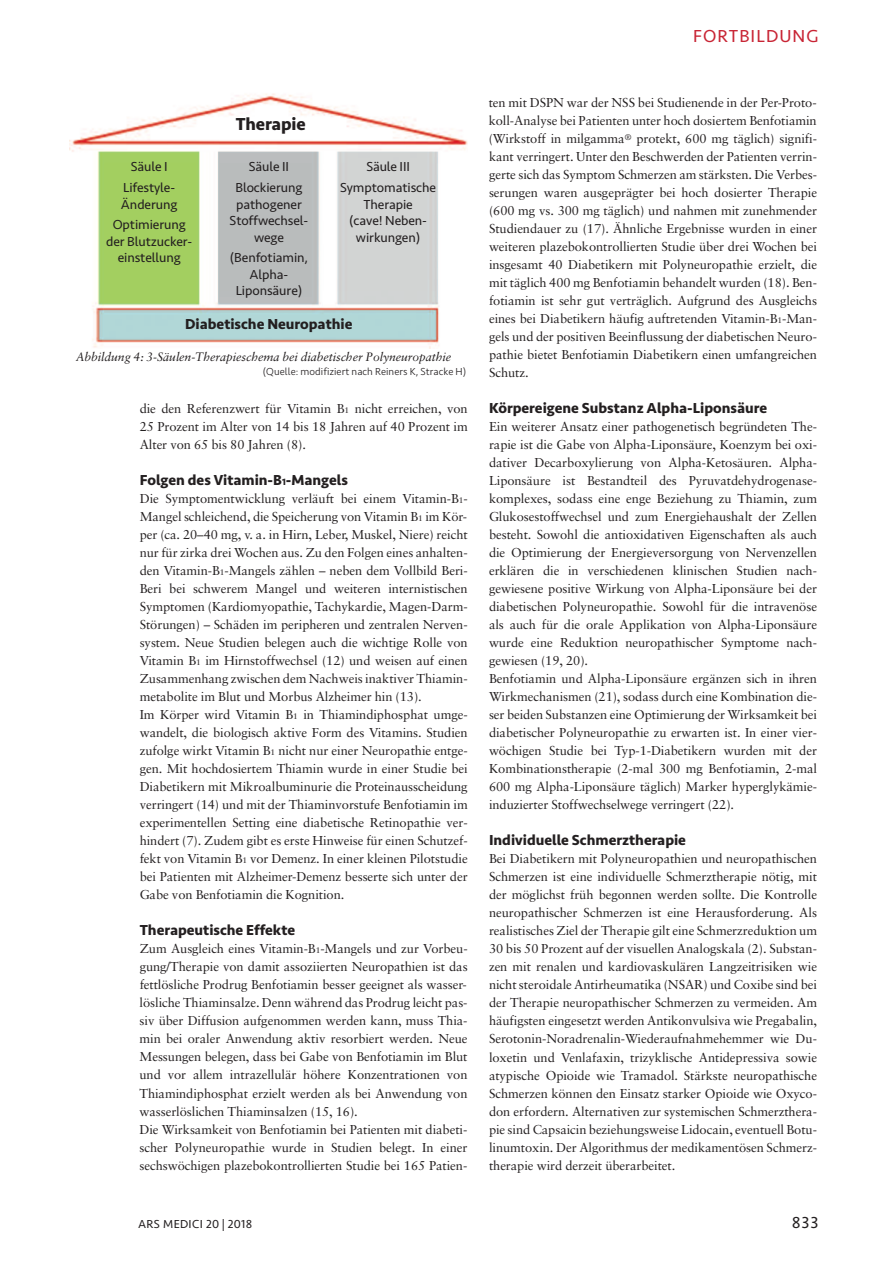
<style>
.page{position:relative;width:893px;height:1263px;background:#fff}
.page>*{position:absolute;margin:0;border:0;box-sizing:border-box;transform-origin:0 0}
.t1{font:18px "Seravek";letter-spacing:.06em;color:#c82434}
.t2{font:700 18px "Seravek";letter-spacing:-.005em;color:#231f20}
.t3{font:16.5px "Seravek";color:#231f20}
.t4{font:700 15px "Seravek";color:#231f20}
.t5{font:13.5px/16.5px "Seravek";letter-spacing:-.005em;color:#231f20;text-align:center}
.t6{font:12.9px/18px "Sabon";letter-spacing:-.005em;color:#231f20;text-align:justify}
.t7{font:italic 12.15px "Sabon";letter-spacing:-.005em;color:#231f20}
.t8{font:12px "Seravek";letter-spacing:.025em;color:#231f20}
.t9{font:300 10.5px "Seravek";letter-spacing:.005em;color:#231f20}
.s1{font-size:8.1px}
.s2{font-size:9.45px}
</style>
<div class="page">
<img style="left:70px;top:93px;width:398px;height:255px">
<h1 class="t1" style="left:693px;top:22px;width:127px">FORTBILDUNG</h1>
<p class="t5" style="left:123px;top:156px;width:54px;line-height:20.7px">Säule I<br>Lifestyle-</p>
<p class="t5" style="left:113px;top:194px;width:75px;line-height:20.7px">Änderung<br>Optimierung</p>
<p class="t5" style="left:106px;top:233px;width:88px">der Blutzucker&shy;einstellung</p>
<h1 class="t2" style="left:236px;top:109px;width:72px">Therapie</h1>
<p class="t5" style="left:235px;top:156px;width:68px;line-height:20.7px">Säule II<br>Blockierung</p>
<p class="t5" style="left:230px;top:196px;width:80px">pathogener<br>Stoffwechsel&shy;wege</p>
<p class="t5" style="left:230px;top:250px;width:80px">(Benfotiamin,<br>Alpha-<br>Liponsäure)</p>
<p class="t5" style="left:340px;top:156px;width:97px;line-height:20.7px">Säule III<br>Symptomatische</p>
<p class="t5" style="left:349px;top:196px;width:79px">Therapie (cave! Neben&shy;wirkungen)</p>
<p class="t4" style="left:185px;top:312px;width:169px">Diabetische Neuropathie</p>
<p class="t7" style="left:76px;top:352px;width:377px">Abbildung 4: 3-Säulen-Therapieschema bei diabetischer Polyneuropathie</p>
<p class="t9" style="left:263px;top:365px;width:205px">(Quelle: modifiziert nach Reiners K, Stracke H)</p>
<p class="t6" style="left:140px;top:401px;width:330px">die den Referenzwert für Vitamin B<span class="s1">1</span> nicht erreichen, von 25 Prozent im Alter von 14 bis 18 Jahren auf 40 Prozent im Alter von 65 bis 80 Jahren (8).</p>
<p class="t4" style="left:140px;top:468px;width:210px">Folgen des Vitamin-B<span class="s2">1</span>-Mangels</p>
<p class="t6" style="left:140px;top:491px;width:330px;text-align:left">Die Symptomentwicklung verläuft bei einem Vitamin-B<span class="s1">1</span>- Mangel schleichend, die Speicherung von Vitamin B<span class="s1">1</span> im Kör&shy;per (ca. 20–40 mg, v. a. in Hirn, Leber, Muskel, Niere) reicht nur für zirka drei Wochen aus. Zu den Folgen eines anhalten&shy;den Vitamin-B<span class="s1">1</span>-Mangels zählen – neben dem Vollbild Beri-Beri bei schwerem Mangel und weiteren internistischen Symptomen (Kardiomyopathie, Tachykardie, Magen-Darm-Störungen) – Schäden im peripheren und zentralen Nerven&shy;system. Neue Studien belegen auch die wichtige Rolle von Vitamin B<span class="s1">1</span> im Hirnstoffwechsel (12) und weisen auf einen Zusammenhang zwischen dem Nachweis inaktiver Thiamin&shy;metabolite im Blut und Morbus Alzheimer hin (13).<br>Im Körper wird Vitamin B<span class="s1">1</span> in Thiamindiphosphat umge&shy;wandelt, die biologisch aktive Form des Vitamins. Studien zufolge wirkt Vitamin B<span class="s1">1</span> nicht nur einer Neuropathie entge&shy;gen. Mit hochdosiertem Thiamin wurde in einer Studie bei Diabetikern mit Mikroalbuminurie die Proteinausscheidung verringert (14) und mit der Thiaminvorstufe Benfotiamin im experimentellen Setting eine diabetische Retinopathie ver&shy;hindert (7). Zudem gibt es erste Hinweise für einen Schutzef&shy;fekt von Vitamin B<span class="s1">1</span> vor Demenz. In einer kleinen Pilotstudie bei Patienten mit Alzheimer-Demenz besserte sich unter der Gabe von Benfotiamin die Kognition.</p>
<p class="t4" style="left:140px;top:918px;width:157px">Therapeutische Effekte</p>
<p class="t6" style="left:139px;top:941px;width:330px;text-align:left">Zum Ausgleich eines Vitamin-B<span class="s1">1</span>-Mangels und zur Vorbeu&shy;gung/Therapie von damit assoziierten Neuropathien ist das fettlösliche Prodrug Benfotiamin besser geeignet als wasser&shy;lösliche Thiaminsalze. Denn während das Prodrug leicht pas&shy;siv über Diffusion aufgenommen werden kann, muss Thia&shy;min bei oraler Anwendung aktiv resorbiert werden. Neue Messungen belegen, dass bei Gabe von Benfotiamin im Blut und vor allem intrazellulär höhere Konzentrationen von Thiamindiphosphat erzielt werden als bei Anwendung von wasserlöslichen Thiaminsalzen (15, 16).<br>Die Wirksamkeit von Benfotiamin bei Patienten mit diabeti&shy;scher Polyneuropathie wurde in Studien belegt. In einer sechswöchigen plazebokontrollierten Studie bei 165 Patien-</p>
<p class="t6" style="left:489px;top:95px;width:330px">ten mit DSPN war der NSS bei Studienende in der Per-Proto&shy;koll-Analyse bei Patienten unter hoch dosiertem Benfotiamin (Wirkstoff in milgamma<sup>®</sup> protekt, 600 mg täglich) signifi&shy;kant verringert. Unter den Beschwerden der Patienten verrin&shy;gerte sich das Symptom Schmerzen am stärksten. Die Verbes&shy;serungen waren ausgeprägter bei hoch dosierter Therapie (600 mg vs. 300 mg täglich) und nahmen mit zunehmender Studiendauer zu (17). Ähnliche Ergebnisse wurden in einer weiteren plazebokontrollierten Studie über drei Wochen bei insgesamt 40 Diabetikern mit Polyneuropathie erzielt, die mit täglich 400 mg Benfotiamin behandelt wurden (18). Ben&shy;fotiamin ist sehr gut verträglich. Aufgrund des Ausgleichs eines bei Diabetikern häufig auftretenden Vitamin-B<span class="s1">1</span>-Man&shy;gels und der positiven Beeinflussung der diabetischen Neuro&shy;pathie bietet Benfotiamin Diabetikern einen umfangreichen Schutz.</p>
<p class="t4" style="left:489px;top:396px;width:280px">Körpereigene Substanz Alpha-Liponsäure</p>
<p class="t6" style="left:489px;top:419px;width:330px;text-align:left">Ein weiterer Ansatz einer pathogenetisch begründeten The&shy;rapie ist die Gabe von Alpha-Liponsäure, Koenzym bei oxi&shy;dativer Decarboxylierung von Alpha-Ketosäuren. Alpha-Liponsäure ist Bestandteil des Pyruvatdehydrogenase&shy;komplexes, sodass eine enge Beziehung zu Thiamin, zum Glukosestoffwechsel und zum Energiehaushalt der Zellen besteht. Sowohl die antioxidativen Eigenschaften als auch die Optimierung der Energieversorgung von Nervenzellen erklären die in verschiedenen klinischen Studien nach&shy;gewiesene positive Wirkung von Alpha-Liponsäure bei der diabetischen Polyneuropathie. Sowohl für die intravenöse als auch für die orale Applikation von Alpha-Liponsäure wurde eine Reduktion neuropathischer Symptome nach&shy;gewiesen (19, 20).<br>Benfotiamin und Alpha-Liponsäure ergänzen sich in ihren Wirkmechanismen (21), sodass durch eine Kombination die&shy;ser beiden Substanzen eine Optimierung der Wirksamkeit bei diabetischer Polyneuropathie zu erwarten ist. In einer vier&shy;wöchigen Studie bei Typ-1-Diabetikern wurden mit der Kombinationstherapie (2-mal 300 mg Benfotiamin, 2-mal 600 mg Alpha-Liponsäure täglich) Marker hyperglykämie&shy;induzierter Stoffwechselwege verringert (22).</p>
<p class="t4" style="left:489px;top:828px;width:199px">Individuelle Schmerztherapie</p>
<p class="t6" style="left:489px;top:851px;width:330px">Bei Diabetikern mit Polyneuropathien und neuropathischen Schmerzen ist eine individuelle Schmerztherapie nötig, mit der möglichst früh begonnen werden sollte. Die Kontrolle neuropathischer Schmerzen ist eine Herausforderung. Als realistisches Ziel der Therapie gilt eine Schmerzreduktion um 30 bis 50 Prozent auf der visuellen Analogskala (2). Substan&shy;zen mit renalen und kardiovaskulären Langzeitrisiken wie nicht steroidale Antirheumatika (NSAR) und Coxibe sind bei der Therapie neuropathischer Schmerzen zu vermeiden. Am häufigsten eingesetzt werden Antikonvulsiva wie Pregabalin, Serotonin-Noradrenalin-Wiederaufnahmehemmer wie Du&shy;loxetin und Venlafaxin, trizyklische Antidepressiva sowie atypische Opioide wie Tramadol. Stärkste neuropathische Schmerzen können den Einsatz starker Opioide wie Oxyco&shy;don erfordern. Alternativen zur systemischen Schmerzthera&shy;pie sind Capsaicin beziehungsweise Lidocain, eventuell Botu&shy;linumtoxin. Der Algorithmus der medikamentösen Schmerz&shy;therapie wird derzeit überarbeitet.</p>
<p class="t8" style="left:138px;top:1214px;width:115px">ARS MEDICI 20 | 2018</p>
<p class="t3" style="left:792px;top:1209px;width:28px">833</p>
</div>
